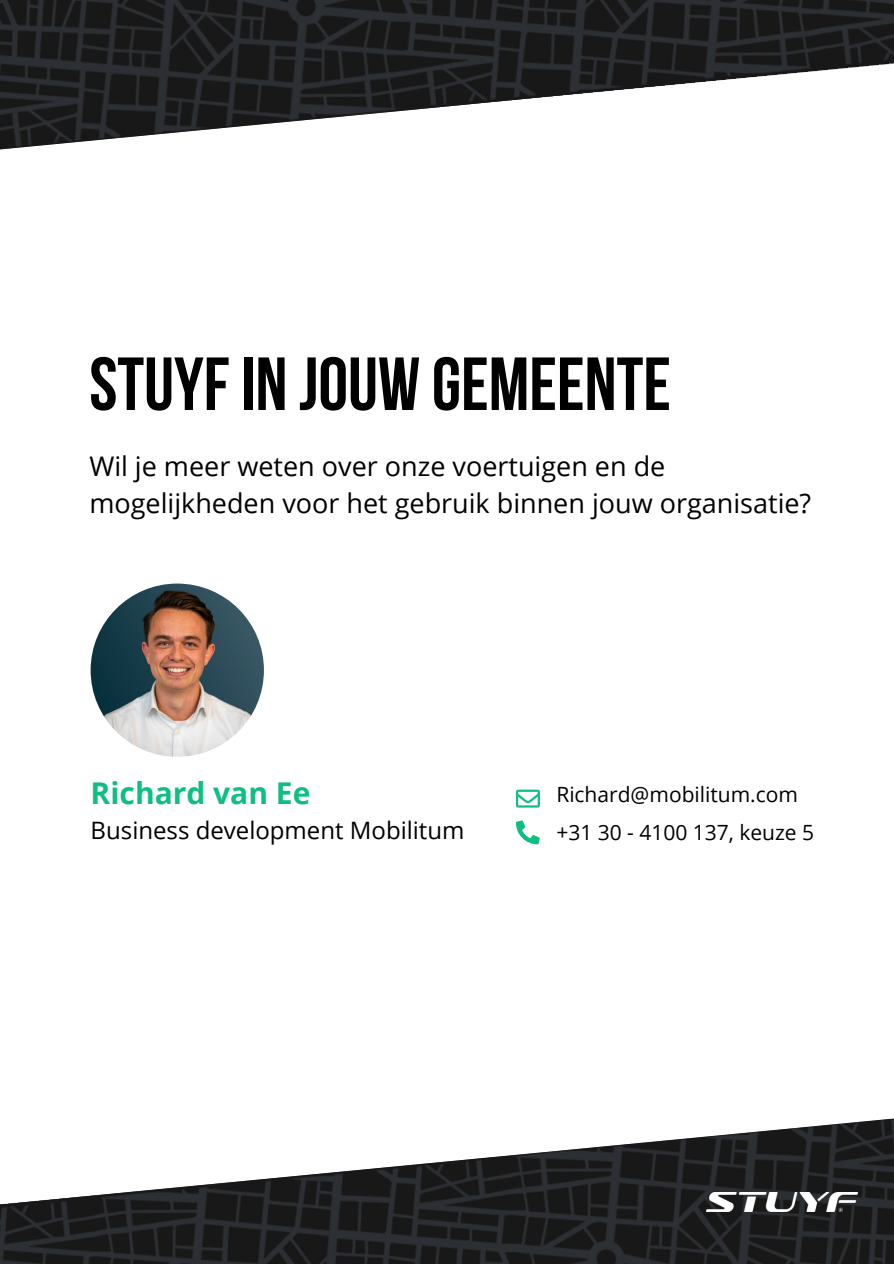
<style>
.page{position:relative;width:894px;height:1264px;background:#fff}
.page>*{position:absolute;margin:0;border:0;box-sizing:border-box;transform-origin:0 0}
.t1{font:700 75px "Bebas Neue";color:#000}
.t2{font:700 30px "Open Sans";color:#0fbf7f}
.t3{font:27px/37.2px "Open Sans";color:#000}
.t4{font:24px "Open Sans";color:#000}
.t5{font:21px "Open Sans";color:#000}
</style>
<div class="page">
<svg style="left:0;top:1118px;width:893px;height:145px"></svg>
<img style="left:91px;top:583px;width:173px;height:173px;border-radius:50%">
<svg style="left:516px;top:820px;width:23px;height:24px"></svg>
<svg style="left:516px;top:789px;width:23px;height:18px"></svg>
<svg style="left:0;top:0;width:893px;height:150px"></svg>
<img style="left:706px;top:1192px;width:151px;height:19px">
<h1 class="t1" style="left:89px;top:354px;width:583px">STUYF IN JOUW GEMEENTE</h1>
<h2 class="t3" style="left:89px;top:447px;width:723px">Wil je meer weten over onze voertuigen en de mogelijkheden voor het gebruik binnen jouw organisatie?</h2>
<p class="t2" style="left:91px;top:772px;width:221px">Richard van Ee</p>
<p class="t4" style="left:91px;top:813px;width:375px">Business development Mobilitum</p>
<h3 class="t5" style="left:556px;top:780px;width:243px">Richard@mobilitum.com</h3>
<p class="t5" style="left:556px;top:817px;width:259px">+31 30 - 4100 137, keuze 5</p>
</div>
